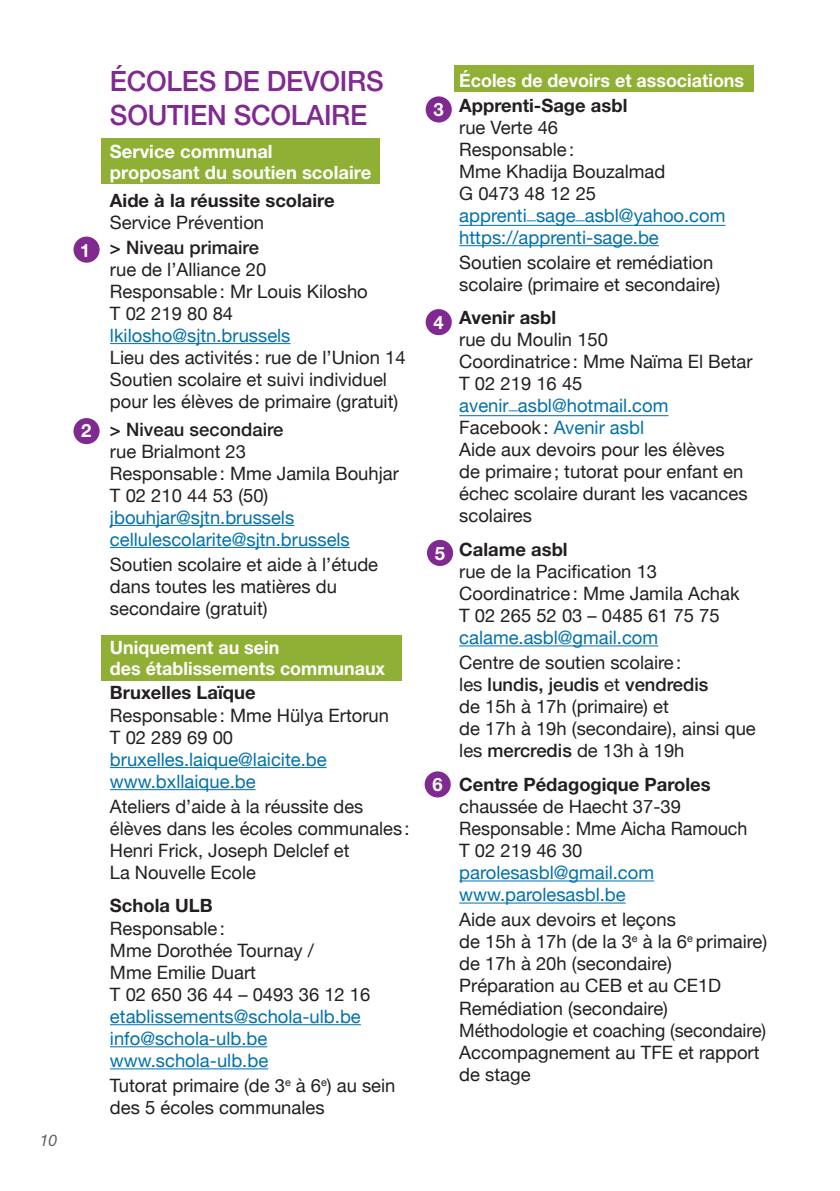
<style>
.page{position:relative;width:840px;height:1191px;background:#fff}
.page>*{position:absolute;margin:0;border:0;box-sizing:border-box;transform-origin:0 0}
.t1{font:500 28px/33.6px "Helvetica Neue LT Std";letter-spacing:-.01em;color:#802990}
.t2{font:18.4px/22px "Helvetica Neue";color:#231f20}
.t3{font:18.4px/22px "Helvetica Neue";color:#0071ad}
.t4{font:700 18.4px/21px "Helvetica Neue LT Std";color:#fff}
.t5{font:700 18.4px "Helvetica Neue LT Std";color:#231f20}
.t6{font:500 18.4px "Helvetica Neue";color:#231f20}
.t7{font:italic 16px "Helvetica Neue LT Std";color:#636366}
.s1{color:#0071ad}
.s2{font-weight:500}
</style>
<div class="page">
<div style="left:425px;top:96px;width:26px;height:26px;background:#802990;border-radius:50%"></div>
<div style="left:425px;top:309px;width:26px;height:26px;background:#802990;border-radius:50%"></div>
<div style="left:73px;top:418px;width:26px;height:26px;background:#802990;border-radius:50%"></div>
<div style="left:73px;top:237px;width:26px;height:26px;background:#802990;border-radius:50%"></div>
<div style="left:427px;top:540px;width:26px;height:26px;background:#802990;border-radius:50%"></div>
<div style="left:424px;top:771px;width:26px;height:26px;background:#802990;border-radius:50%"></div>
<div style="left:101px;top:139px;width:278px;height:45px;background:#90b035"></div>
<div style="left:454px;top:65px;width:299px;height:27px;background:#90b035"></div>
<div style="left:101px;top:635px;width:300px;height:45px;background:#90b035"></div>
<hr style="left:110px;top:343px;width:180px;height:1px;background:#0071ad">
<hr style="left:110px;top:525px;width:184px;height:1px;background:#0071ad">
<hr style="left:110px;top:547px;width:239px;height:1px;background:#0071ad">
<hr style="left:110px;top:767px;width:216px;height:1px;background:#0071ad">
<hr style="left:110px;top:789px;width:145px;height:1px;background:#0071ad">
<hr style="left:110px;top:1024px;width:250px;height:1px;background:#0071ad">
<hr style="left:110px;top:1046px;width:157px;height:1px;background:#0071ad">
<hr style="left:110px;top:1068px;width:158px;height:1px;background:#0071ad">
<hr style="left:459px;top:225px;width:266px;height:1px;background:#0071ad">
<hr style="left:459px;top:245px;width:199px;height:1px;background:#0071ad">
<hr style="left:459px;top:415px;width:209px;height:1px;background:#0071ad">
<hr style="left:459px;top:645px;width:199px;height:1px;background:#0071ad">
<hr style="left:459px;top:880px;width:194px;height:1px;background:#0071ad">
<hr style="left:459px;top:902px;width:166px;height:1px;background:#0071ad">
<p class="t7" style="left:40px;top:1130px;width:19px">10</p>
<p class="t4" style="left:80px;top:239px;width:12px">1</p>
<p class="t4" style="left:81px;top:420px;width:12px">2</p>
<h1 class="t1" style="left:110px;top:64px;width:275px">ÉCOLES DE DEVOIRS<br>SOUTIEN SCOLAIRE</h1>
<p class="t4" style="left:110px;top:141px;width:262px">Service communal<br>proposant du soutien scolaire</p>
<p class="t5" style="left:110px;top:189px;width:226px">Aide à la réussite scolaire</p>
<p class="t2" style="left:110px;top:212px;width:156px">Service Prévention</p>
<p class="t6" style="left:110px;top:232px;width:150px">&gt; Niveau primaire</p>
<p class="t2" style="left:110px;top:259px;width:259px">rue de l’Alliance 20<br>Responsable: Mr Louis Kilosho<br>T 02 219 80 84</p>
<p class="t3" style="left:110px;top:325px;width:182px">lkilosho@sjtn.brussels</p>
<p class="t2" style="left:110px;top:347px;width:297px">Lieu des activités: rue de l’Union 14<br>Soutien scolaire et suivi individuel pour les élèves de primaire (gratuit)</p>
<p class="t6" style="left:110px;top:414px;width:175px">&gt; Niveau secondaire</p>
<p class="t2" style="left:110px;top:441px;width:290px">rue Brialmont 23<br>Responsable: Mme Jamila Bouhjar<br>T 02 210 44 53 (50)</p>
<p class="t3" style="left:110px;top:507px;width:241px">jbouhjar@sjtn.brussels cellulescolarite@sjtn.brussels</p>
<p class="t2" style="left:110px;top:554px;width:269px">Soutien scolaire et aide à l’étude dans toutes les matières du secondaire (gratuit)</p>
<p class="t4" style="left:110px;top:636px;width:276px">Uniquement au sein<br>des établissements communaux</p>
<p class="t5" style="left:110px;top:681px;width:147px">Bruxelles Laïque</p>
<p class="t2" style="left:110px;top:705px;width:280px">Responsable: Mme Hülya Ertorun<br>T 02 289 69 00</p>
<p class="t3" style="left:110px;top:749px;width:218px">bruxelles.laique@laicite.be www.bxllaique.be</p>
<p class="t2" style="left:110px;top:796px;width:301px">Ateliers d’aide à la réussite des élèves dans les écoles communales:<br>Henri Frick, Joseph Delclef et<br>La Nouvelle Ecole</p>
<p class="t5" style="left:110px;top:894px;width:104px">Schola ULB</p>
<p class="t2" style="left:110px;top:918px;width:262px">Responsable:<br>Mme Dorothée Tournay /<br>Mme Emilie Duart<br>T 02 650 36 44 – 0493 36 12 16</p>
<p class="t3" style="left:110px;top:1006px;width:252px">etablissements@schola-ulb.be info@schola-ulb.be www.schola-ulb.be</p>
<p class="t2" style="left:110px;top:1075px;width:287px">Tutorat primaire (de 3<sup>e</sup> à 6<sup>e</sup>) au sein des 5 écoles communales</p>
<p class="t4" style="left:433px;top:99px;width:12px">3</p>
<p class="t4" style="left:433px;top:311px;width:12px">4</p>
<p class="t4" style="left:434px;top:542px;width:12px">5</p>
<p class="t4" style="left:432px;top:773px;width:12px">6</p>
<p class="t4" style="left:459px;top:69px;width:286px">Écoles de devoirs et associations</p>
<p class="t5" style="left:459px;top:94px;width:169px">Apprenti-Sage asbl</p>
<p class="t2" style="left:459px;top:117px;width:207px">rue Verte 46<br>Responsable:<br>Mme Khadija Bouzalmad<br>G 0473 48 12 25</p>
<p class="t3" style="left:459px;top:205px;width:267px">apprenti_sage_asbl@yahoo.com https://apprenti-sage.be</p>
<p class="t2" style="left:459px;top:252px;width:262px">Soutien scolaire et remédiation scolaire (primaire et secondaire)</p>
<p class="t5" style="left:459px;top:306px;width:98px">Avenir asbl</p>
<p class="t2" style="left:459px;top:330px;width:295px">rue du Moulin 150<br>Coordinatrice: Mme Naïma El Betar<br>T 02 219 16 45</p>
<p class="t2" style="left:459px;top:396px;width:289px"><span class="s1">avenir</span><sup>_</sup><span class="s1">asbl@hotmail.com<br></span>Facebook: <span class="s1">Avenir asbl<br></span>Aide aux devoirs pour les élèves de primaire; tutorat pour enfant en échec scolaire durant les vacances scolaires</p>
<p class="t5" style="left:459px;top:538px;width:110px">Calame asbl</p>
<p class="t2" style="left:459px;top:561px;width:282px">rue de la Pacification 13<br>Coordinatrice: Mme Jamila Achak<br>T 02 265 52 03 – 0485 61 75 75</p>
<p class="t3" style="left:459px;top:627px;width:200px">calame.asbl@gmail.com</p>
<p class="t2" style="left:459px;top:652px;width:298px">Centre de soutien scolaire:<br>les <span class="s2">lundis, jeudis</span> et <span class="s2">vendredis<br></span>de 15h à 17h (primaire) et<br>de 17h à 19h (secondaire), ainsi que les <span class="s2">mercredis</span> de 13h à 19h</p>
<p class="t5" style="left:459px;top:773px;width:253px">Centre Pédagogique Paroles</p>
<p class="t2" style="left:459px;top:796px;width:289px">chaussée de Haecht 37-39<br>Responsable: Mme Aicha Ramouch<br>T 02 219 46 30</p>
<p class="t3" style="left:459px;top:862px;width:196px">parolesasbl@gmail.com www.parolesasbl.be</p>
<p class="t2" style="left:459px;top:909px;width:309px">Aide aux devoirs et leçons<br>de 15h à 17h (de la 3<sup>e</sup> à la 6<sup>e</sup> primaire) de 17h à 20h (secondaire)<br>Préparation au CEB et au CE1D<br>Remédiation (secondaire)<br>Méthodologie et coaching (secondaire)<br>Accompagnement au TFE et rapport de stage</p>
</div>
